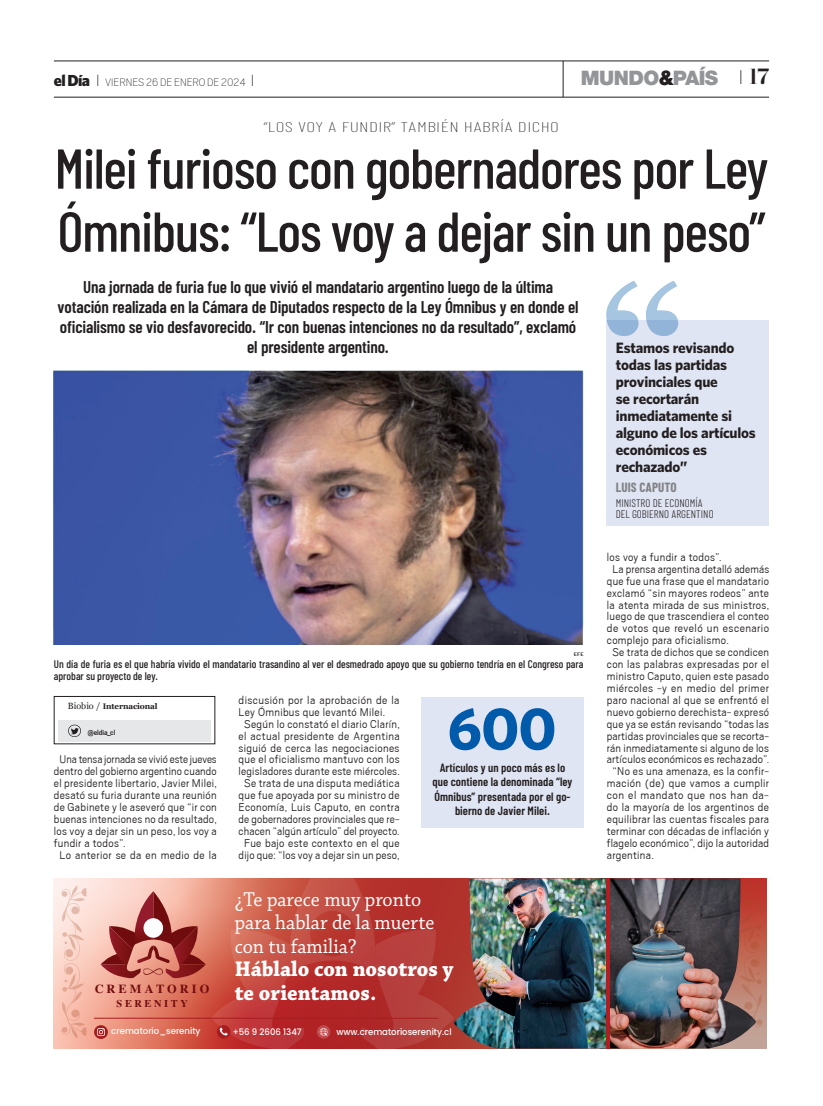
<style>
.page{position:relative;width:823px;height:1106px;background:#fff}
.page>*{position:absolute;margin:0;border:0;box-sizing:border-box;transform-origin:0 0}
.t1{font:700 60px "Whitney";color:#015aaa}
.t2{font:500 56px/63px "Ashley";letter-spacing:-.02em;color:#231f20}
.t3{font:700 22.3px/23.4px "Chaparral Pro";color:#fff;scale:.95 1}
.t4{font:21.2px/23.4px "Chaparral Pro";color:#fff;scale:.95 1}
.t5{font:900 20px "Helvetica Neue LT Std";letter-spacing:-.03em;color:#939598}
.t6{font:600 17px/20px "Ashley";letter-spacing:-.01em;color:#231f20;text-align:center}
.t7{font:700 15px/17px "Whitney";letter-spacing:-.015em;color:#231f20}
.t8{font:100 14px "Ashley";letter-spacing:.02em;color:#231f20;scale:1.4 1}
.t9{font:700 13px "Ashley";letter-spacing:.005em;color:#808285}
.t10{font:12.5px "Scout";letter-spacing:.02em;color:#231f20}
.t11{font:12.5px "Scout";letter-spacing:-.005em;color:#231f20}
.t12{font:700 12.3px "STIX General";letter-spacing:.25em;color:#700c0e}
.t13{font:600 12px/14px "Ashley";letter-spacing:.005em;color:#231f20;text-align:center}
.t14{font:300 12px "Scout";color:#231f20}
.t15{font:500 11px/11.9px "Ashley";color:#231f20}
.t16{font:300 11px/11px "Ashley";letter-spacing:.005em;color:#231f20}
.t17{font:700 10.4px "STIX General";letter-spacing:.25em;color:#700c0e}
.t18{font:500 9px "Poppins";color:#fff;scale:.95 1}
.t19{font:700 8px "Georgia";letter-spacing:-.02em;color:#231f20}
.t20{font:700 8px "Scout";letter-spacing:-.015em;color:#231f20}
.t21{font:500 5px "Ashley";color:#231f20;scale:1.5 1}
.s1{font-family:"Whitney";font-weight:900;font-size:16px}
.s2{font-size:18px}
.s3{color:#231f20}
.s4{font-family:"Scout";font-weight:300;font-size:22px;color:#231f20}
.s5{font-family:"Prumo Display W00";font-weight:600;font-size:22px;color:#231f20}
.s6{font-weight:400;font-size:9px}
</style>
<div class="page">
<hr style="left:54px;top:97px;width:714px;height:1px;background:#231f20">
<hr style="left:562px;top:61px;width:1px;height:36px;background:#231f20">
<hr style="left:54px;top:61px;width:714px;height:1px;background:#231f20">
<svg style="left:54px;top:878px;width:711px;height:170px;background:#e89a89"></svg>
<svg style="left:101px;top:891px;width:104px;height:88px;background:#c77a72"></svg>
<svg style="left:61px;top:885px;width:26px;height:153px;background:#f5c9bb"></svg>
<svg style="left:756px;top:878px;width:5px;height:153px"></svg>
<img style="left:609px;top:878px;width:147px;height:170px">
<img style="left:454px;top:878px;width:152px;height:170px">
<hr style="left:606px;top:878px;width:3px;height:170px;background:#af1e22">
<svg style="left:94px;top:1025px;width:14px;height:14px"></svg>
<hr style="left:94px;top:1018px;width:344px;height:1px;background:#a61d20">
<svg style="left:211px;top:878px;width:243px;height:170px;background:#bd413a"></svg>
<div style="left:58px;top:720px;width:152px;height:21px;background:#e6e7e9"></div>
<div style="left:54px;top:696px;width:161px;height:48px;border:1px solid #231f20"></div>
<svg style="left:68px;top:724px;width:13px;height:13px"></svg>
<img style="left:54px;top:370px;width:529px;height:274px">
<div style="left:606px;top:320px;width:162px;height:205px;background:#e0e5f3"></div>
<svg style="left:606px;top:281px;width:71px;height:55px"></svg>
<div style="left:421px;top:697px;width:162px;height:130px;background:#e0e5f3"></div>
<p class="t14" style="left:54px;top:76px;width:202px"><span class="s1">el Día</span> <span class="s2">I</span> VIERNES 26 DE ENERO DE 2024 <span class="s2">I</span></p>
<p class="t5" style="left:580px;top:66px;width:189px">MUNDO<span class="s3">&amp;</span>PAÍS <span class="s4">I</span> <span class="s5">17</span></p>
<p class="t8" style="left:263px;top:118px;width:212px">“LOS VOY A FUNDIR” TAMBIÉN HABRÍA DICHO</p>
<p class="t2" style="left:55px;top:135px;width:714px">Milei furioso con gobernadores por Ley<br>Ómnibus: “Los voy a dejar sin un peso”</p>
<p class="t6" style="left:58px;top:277px;width:522px">Una jornada de furia fue lo que vivió el mandatario argentino luego de la última votación realizada en la Cámara de Diputados respecto de la Ley Ómnibus y en donde el oficialismo se vio desfavorecido. “Ir con buenas intenciones no da resultado”, exclamó el presidente argentino.</p>
<p class="t21" style="left:573px;top:651px;width:8px">EFE</p>
<p class="t15" style="left:54px;top:658px;width:531px">Un día de furia es el que habría vivido el mandatario trasandino al ver el desmedrado apoyo que su gobierno tendría en el Congreso para aprobar su proyecto de ley.</p>
<p class="t19" style="left:68px;top:701px;width:91px"><span class="s6">Biobio /</span> Internacional</p>
<p class="t20" style="left:87px;top:729px;width:30px">@eldia_cl</p>
<p class="t11" style="left:60px;top:753px;width:158px">Una tensa jornada se vivió este jueves</p>
<p class="t10" style="left:54px;top:765px;width:164px">dentro del gobierno argentino cuando</p>
<p class="t10" style="left:54px;top:777px;width:164px">el presidente libertario, Javier Milei,</p>
<p class="t10" style="left:54px;top:789px;width:164px">desató su furia durante una reunión</p>
<p class="t10" style="left:54px;top:801px;width:164px">de Gabinete y le aseveró que “ir con</p>
<p class="t10" style="left:54px;top:813px;width:164px">buenas intenciones no da resultado,</p>
<p class="t10" style="left:54px;top:825px;width:164px">los voy a dejar sin un peso, los voy a</p>
<p class="t10" style="left:54px;top:836px;width:73px">fundir a todos”.</p>
<p class="t10" style="left:60px;top:848px;width:159px">Lo anterior se da en medio de la</p>
<p class="t12" style="left:95px;top:980px;width:116px">CREMATORIO</p>
<p class="t17" style="left:117px;top:995px;width:73px">SERENITY</p>
<p class="t10" style="left:238px;top:694px;width:162px">discusión por la aprobación de la</p>
<p class="t10" style="left:238px;top:706px;width:148px">Ley Ómnibus que levantó Milei.</p>
<p class="t10" style="left:244px;top:717px;width:157px">Según lo constató el diario Clarín,</p>
<p class="t10" style="left:238px;top:729px;width:162px">el actual presidente de Argentina</p>
<p class="t10" style="left:238px;top:741px;width:162px">siguió de cerca las negociaciones</p>
<p class="t10" style="left:238px;top:753px;width:162px">que el oficialismo mantuvo con los</p>
<p class="t10" style="left:238px;top:765px;width:162px">legisladores durante este miércoles.</p>
<p class="t10" style="left:244px;top:777px;width:157px">Se trata de una disputa mediática</p>
<p class="t10" style="left:238px;top:789px;width:162px">que fue apoyada por su ministro de</p>
<p class="t10" style="left:238px;top:801px;width:162px">Economía, Luis Caputo, en contra</p>
<p class="t10" style="left:238px;top:813px;width:162px">de gobernadores provinciales que re-</p>
<p class="t10" style="left:238px;top:825px;width:162px">chacen “algún artículo” del proyecto.</p>
<p class="t10" style="left:244px;top:836px;width:157px">Fue bajo este contexto en el que</p>
<p class="t10" style="left:238px;top:848px;width:162px">dijo que: “los voy a dejar sin un peso,</p>
<p class="t1" style="left:447px;top:692px;width:110px">600</p>
<p class="t13" style="left:432px;top:761px;width:141px">Artículos y un poco más es lo que contiene la denominada “ley<br>Ómnibus” presentada por el go&shy;bierno de Javier Milei.</p>
<p class="t4" style="left:235px;top:888px;width:212px">¿Te parece muy pronto para hablar de la muerte con tu familia?</p>
<p class="t3" style="left:235px;top:958px;width:232px">Háblalo con nosotros y te orientamos.</p>
<p class="t18" style="left:111px;top:1025px;width:95px">crematorio_serenity</p>
<p class="t18" style="left:232px;top:1027px;width:74px">+56 9 2606 1347</p>
<p class="t18" style="left:336px;top:1026px;width:123px">www.crematorioserenity.cl</p>
<p class="t7" style="left:615px;top:338px;width:141px">Estamos revisando todas las partidas provinciales que<br>se recortarán inmediatamente si alguno de los artículos económicos es rechazado”</p>
<p class="t9" style="left:615px;top:479px;width:62px">LUIS CAPUTO</p>
<p class="t16" style="left:615px;top:497px;width:88px">MINISTRO DE ECONOMÍA<br>DEL GOBIERNO</p>
<p class="t16" style="left:671px;top:508px;width:20px">ARGENTINO</p>
<p class="t10" style="left:606px;top:551px;width:116px">los voy a fundir a todos”.</p>
<p class="t10" style="left:612px;top:563px;width:158px">La prensa argentina detalló además</p>
<p class="t10" style="left:606px;top:575px;width:163px">que fue una frase que el mandatario</p>
<p class="t10" style="left:606px;top:586px;width:164px">exclamó “sin mayores rodeos” ante</p>
<p class="t10" style="left:606px;top:598px;width:164px">la atenta mirada de sus ministros,</p>
<p class="t10" style="left:606px;top:610px;width:164px">luego de que trascendiera el conteo</p>
<p class="t10" style="left:606px;top:622px;width:164px">de votos que reveló un escenario</p>
<p class="t10" style="left:606px;top:634px;width:123px">complejo para oficialismo.</p>
<p class="t10" style="left:612px;top:646px;width:158px">Se trata de dichos que se condicen</p>
<p class="t10" style="left:606px;top:658px;width:163px">con las palabras expresadas por el</p>
<p class="t10" style="left:606px;top:670px;width:163px">ministro Caputo, quien este pasado</p>
<p class="t10" style="left:606px;top:682px;width:164px">miércoles -y en medio del primer</p>
<p class="t10" style="left:606px;top:694px;width:163px">paro nacional al que se enfrentó el</p>
<p class="t10" style="left:606px;top:706px;width:163px">nuevo gobierno derechista- expresó</p>
<p class="t10" style="left:606px;top:717px;width:164px">que ya se están revisando “todas las</p>
<p class="t10" style="left:606px;top:729px;width:164px">partidas provinciales que se recorta-</p>
<p class="t10" style="left:606px;top:741px;width:163px">rán inmediatamente si alguno de los</p>
<p class="t10" style="left:606px;top:753px;width:164px">artículos económicos es rechazado”.</p>
<p class="t10" style="left:612px;top:765px;width:158px">“No es una amenaza, es la confir-</p>
<p class="t10" style="left:606px;top:777px;width:163px">mación (de) que vamos a cumplir</p>
<p class="t10" style="left:606px;top:789px;width:164px">con el mandato que nos han da-</p>
<p class="t10" style="left:606px;top:801px;width:163px">do la mayoría de los argentinos de</p>
<p class="t10" style="left:606px;top:813px;width:163px">equilibrar las cuentas fiscales para</p>
<p class="t10" style="left:606px;top:825px;width:163px">terminar con décadas de inflación y</p>
<p class="t10" style="left:606px;top:836px;width:164px">flagelo económico”, dijo la autoridad</p>
<p class="t10" style="left:606px;top:848px;width:48px">argentina.</p>
</div>
